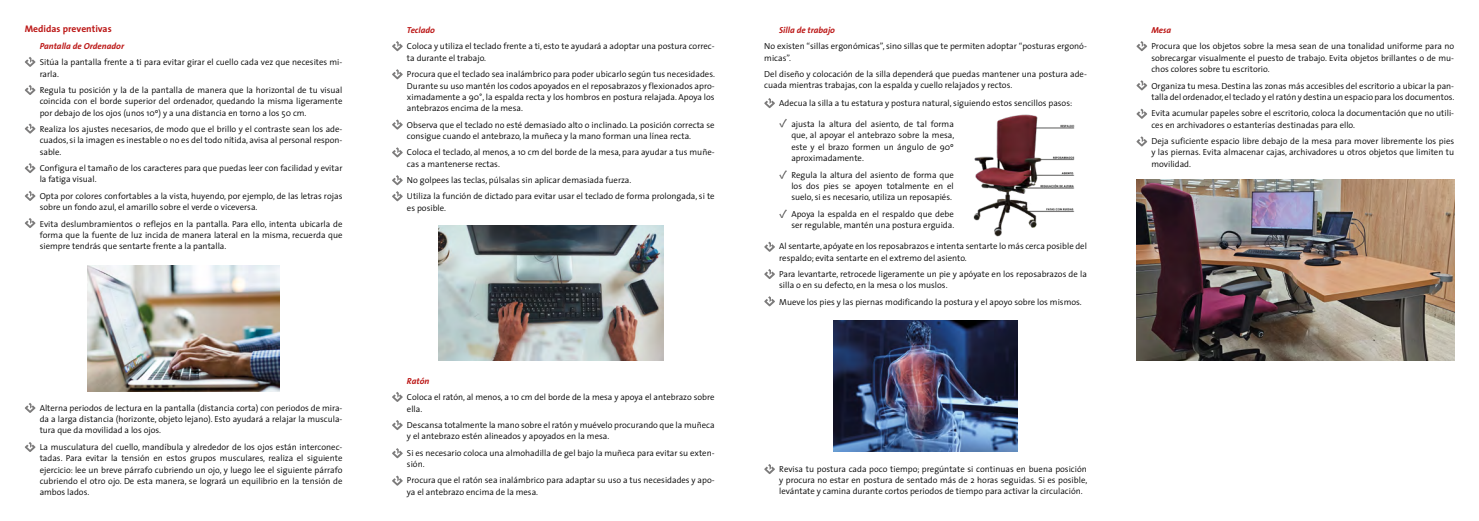
<style>
.page{position:relative;width:1479px;height:521px;background:#fff}
.page>*{position:absolute;margin:0;border:0;box-sizing:border-box;transform-origin:0 0}
.t1{font:700 9.62px "The Sans";color:#bc1817}
.t2{font:300 8.75px/11.4px "The Sans";color:#000}
.t3{font:italic 700 8.75px "The Sans";color:#bc1817}
</style>
<div class="page">
<svg style="left:25px;top:123px;width:11px;height:11px"></svg>
<svg style="left:25px;top:85px;width:11px;height:10px"></svg>
<svg style="left:25px;top:57px;width:11px;height:10px"></svg>
<svg style="left:25px;top:163px;width:11px;height:10px"></svg>
<svg style="left:25px;top:191px;width:11px;height:10px"></svg>
<svg style="left:25px;top:218px;width:11px;height:10px"></svg>
<svg style="left:392px;top:119px;width:11px;height:11px"></svg>
<svg style="left:392px;top:69px;width:11px;height:10px"></svg>
<svg style="left:392px;top:41px;width:11px;height:10px"></svg>
<svg style="left:392px;top:147px;width:11px;height:10px"></svg>
<svg style="left:392px;top:175px;width:11px;height:10px"></svg>
<svg style="left:392px;top:191px;width:11px;height:10px"></svg>
<svg style="left:1136px;top:109px;width:11px;height:10px"></svg>
<svg style="left:1136px;top:80px;width:11px;height:10px"></svg>
<svg style="left:1136px;top:41px;width:11px;height:10px"></svg>
<svg style="left:1136px;top:136px;width:11px;height:11px"></svg>
<svg style="left:764px;top:98px;width:11px;height:10px"></svg>
<svg style="left:392px;top:448px;width:11px;height:10px"></svg>
<svg style="left:392px;top:420px;width:11px;height:10px"></svg>
<svg style="left:392px;top:392px;width:11px;height:10px"></svg>
<svg style="left:392px;top:475px;width:11px;height:11px"></svg>
<svg style="left:25px;top:403px;width:11px;height:10px"></svg>
<svg style="left:25px;top:442px;width:11px;height:10px"></svg>
<img style="left:87px;top:265px;width:193px;height:127px">
<img style="left:833px;top:320px;width:184px;height:131px">
<img style="left:1136px;top:179px;width:318px;height:182px">
<img style="left:438px;top:226px;width:225px;height:135px">
<img style="left:973px;top:115px;width:102px;height:122px">
<svg style="left:779px;top:119px;width:8px;height:8px"></svg>
<svg style="left:779px;top:170px;width:8px;height:9px"></svg>
<svg style="left:779px;top:209px;width:8px;height:9px"></svg>
<svg style="left:764px;top:296px;width:11px;height:10px"></svg>
<svg style="left:764px;top:269px;width:11px;height:10px"></svg>
<svg style="left:764px;top:242px;width:11px;height:10px"></svg>
<svg style="left:764px;top:464px;width:11px;height:10px"></svg>
<p class="t1" style="left:25px;top:21px;width:88px">Medidas preventivas</p>
<p class="t3" style="left:40px;top:39px;width:86px">Pantalla de Ordenador</p>
<p class="t2" style="left:40px;top:56px;width:304px">Sitúa la pantalla frente a ti para evitar girar el cuello cada vez que necesites mi&shy;rarla.</p>
<p class="t2" style="left:40px;top:84px;width:304px;text-align:justify">Regula tu posición y la de la pantalla de manera que la horizontal de tu visual coincida con el borde superior del ordenador, quedando la misma ligeramente por debajo de los ojos (unos 10º) y a una distancia en torno a los 50 cm.</p>
<p class="t2" style="left:40px;top:123px;width:304px;text-align:justify">Realiza los ajustes necesarios, de modo que el brillo y el contraste sean los ade&shy;cuados, si la imagen es inestable o no es del todo nítida, avisa al personal respon&shy;sable.</p>
<p class="t2" style="left:40px;top:162px;width:304px">Configura el tamaño de los caracteres para que puedas leer con facilidad y evitar la fatiga visual.</p>
<p class="t2" style="left:40px;top:190px;width:304px">Opta por colores confortables a la vista, huyendo, por ejemplo, de las letras rojas sobre un fondo azul, el amarillo sobre el verde o viceversa.</p>
<p class="t2" style="left:40px;top:218px;width:304px;text-align:justify">Evita deslumbramientos o reflejos en la pantalla. Para ello, intenta ubicarla de forma que la fuente de luz incida de manera lateral en la misma, recuerda que siempre tendrás que sentarte frente a la pantalla.</p>
<p class="t2" style="left:40px;top:402px;width:304px;text-align:justify">Alterna periodos de lectura en la pantalla (distancia corta) con periodos de mira&shy;da a larga distancia (horizonte, objeto lejano). Esto ayudará a relajar la muscula&shy;tura que da movilidad a los ojos.</p>
<p class="t2" style="left:40px;top:441px;width:304px;text-align:justify">La musculatura del cuello, mandíbula y alrededor de los ojos están interconec&shy;tadas. Para evitar la tensión en estos grupos musculares, realiza el siguiente ejercicio: lee un breve párrafo cubriendo un ojo, y luego lee el siguiente párrafo cubriendo el otro ojo. De esta manera, se logrará un equilibrio en la tensión de ambos lados.</p>
<p class="t3" style="left:407px;top:23px;width:30px">Teclado</p>
<p class="t2" style="left:407px;top:41px;width:309px">Coloca y utiliza el teclado frente a ti, esto te ayudará a adoptar una postura correc&shy;ta durante el trabajo.</p>
<p class="t2" style="left:407px;top:68px;width:309px;text-align:justify">Procura que el teclado sea inalámbrico para poder ubicarlo según tus necesidades.<br>Durante su uso mantén los codos apoyados en el reposabrazos y flexionados apro&shy;ximadamente a 90°, la espalda recta y los hombros en postura relajada. Apoya los antebrazos encima de la mesa.</p>
<p class="t2" style="left:407px;top:119px;width:309px">Observa que el teclado no esté demasiado alto o inclinado. La posición correcta se consigue cuando el antebrazo, la muñeca y la mano forman una línea recta.</p>
<p class="t2" style="left:407px;top:146px;width:309px">Coloca el teclado, al menos, a 10 cm del borde de la mesa, para ayudar a tus muñe&shy;cas a mantenerse rectas.</p>
<p class="t2" style="left:407px;top:172px;width:309px;line-height:16.4px">No golpees las teclas, púlsalas sin aplicar demasiada fuerza.<br>Utiliza la función de dictado para evitar usar el teclado de forma prolongada, si te</p>
<p class="t2" style="left:407px;top:202px;width:41px">es posible.</p>
<p class="t3" style="left:407px;top:374px;width:24px">Ratón</p>
<p class="t2" style="left:407px;top:391px;width:309px">Coloca el ratón, al menos, a 10 cm del borde de la mesa y apoya el antebrazo sobre ella.</p>
<p class="t2" style="left:407px;top:419px;width:309px">Descansa totalmente la mano sobre el ratón y muévelo procurando que la muñeca y el antebrazo estén alineados y apoyados en la mesa.</p>
<p class="t2" style="left:407px;top:447px;width:309px">Si es necesario coloca una almohadilla de gel bajo la muñeca para evitar su exten&shy;sión.</p>
<p class="t2" style="left:407px;top:474px;width:309px">Procura que el ratón sea inalámbrico para adaptar su uso a tus necesidades y apo&shy;ya el antebrazo encima de la mesa.</p>
<p class="t3" style="left:779px;top:23px;width:57px">Silla de trabajo</p>
<p class="t2" style="left:764px;top:40px;width:324px">No existen “sillas ergonómicas”, sino sillas que te permiten adoptar “posturas ergonó&shy;micas”.</p>
<p class="t2" style="left:764px;top:68px;width:324px">Del diseño y colocación de la silla dependerá que puedas mantener una postura ade&shy;cuada mientras trabajas, con la espalda y cuello relajados y rectos.</p>
<p class="t2" style="left:779px;top:97px;width:294px">Adecua la silla a tu estatura y postura natural, siguiendo estos sencillos pasos:</p>
<p class="t2" style="left:791px;top:118px;width:164px;text-align:justify">ajusta la altura del asiento, de tal forma que, al apoyar el antebrazo sobre la mesa, este y el brazo formen un ángulo de 90º aproximadamente.</p>
<p class="t2" style="left:791px;top:169px;width:164px;text-align:justify">Regula la altura del asiento de forma que los dos pies se apoyen totalmente en el suelo, si es necesario, utiliza un reposapiés.</p>
<p class="t2" style="left:791px;top:208px;width:164px">Apoya la espalda en el respaldo que debe ser regulable, mantén una postura erguida.</p>
<p class="t2" style="left:779px;top:240px;width:309px">Al sentarte, apóyate en los reposabrazos e intenta sentarte lo más cerca posible del respaldo; evita sentarte en el extremo del asiento.</p>
<p class="t2" style="left:779px;top:268px;width:309px">Para levantarte, retrocede ligeramente un pie y apóyate en los reposabrazos de la silla o en su defecto, en la mesa o los muslos.</p>
<p class="t2" style="left:779px;top:296px;width:304px">Mueve los pies y las piernas modificando la postura y el apoyo sobre los mismos.</p>
<p class="t2" style="left:779px;top:462px;width:309px;text-align:justify">Revisa tu postura cada poco tiempo; pregúntate si continuas en buena posición y procura no estar en postura de sentado más de 2 horas seguidas. Si es posible, levántate y camina durante cortos periodos de tiempo para activar la circulación.</p>
<p class="t3" style="left:1151px;top:23px;width:21px">Mesa</p>
<p class="t2" style="left:1151px;top:41px;width:304px;text-align:justify">Procura que los objetos sobre la mesa sean de una tonalidad uniforme para no sobrecargar visualmente el puesto de trabajo. Evita objetos brillantes o de mu&shy;chos colores sobre tu escritorio.</p>
<p class="t2" style="left:1151px;top:80px;width:304px">Organiza tu mesa. Destina las zonas más accesibles del escritorio a ubicar la pan&shy;talla del ordenador, el teclado y el ratón y destina un espacio para los documentos.</p>
<p class="t2" style="left:1151px;top:107px;width:304px">Evita acumular papeles sobre el escritorio, coloca la documentación que no utili&shy;ces en archivadores o estanterías destinadas para ello.</p>
<p class="t2" style="left:1151px;top:135px;width:304px;text-align:justify">Deja suficiente espacio libre debajo de la mesa para mover libremente los pies y las piernas. Evita almacenar cajas, archivadores u otros objetos que limiten tu movilidad.</p>
</div>
